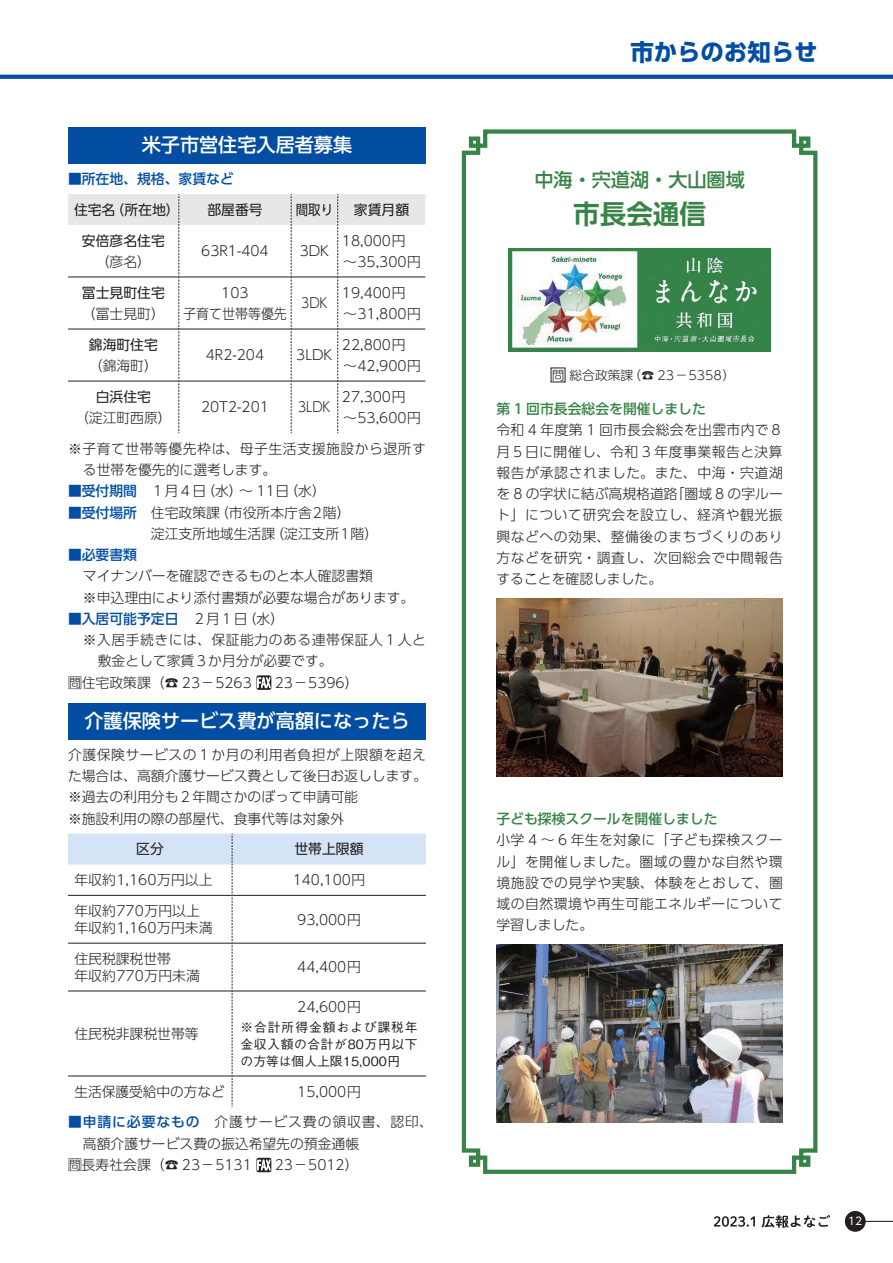
<style>
.page{position:relative;width:893px;height:1263px;background:#fff}
.page>*{position:absolute;margin:0;border:0;box-sizing:border-box;transform-origin:0 0}
.t1{font:26.55px "UD Shin Go Pro De Bold 90 msp RKSJ H";color:#388347}
.t2{font:23.4px "UD Shin Go Pro Bold 90 msp RKSJ H";color:#034ea2}
.t3{font:19.2px "UD Shin Go Pro Medium 90 msp RKSJ H";color:#fff}
.t4{font:19.2px "UD Shin Go Pro Medium 90 msp RKSJ H";color:#388347}
.t5{font:13.8px/21.3px "UD Shin Go Pro Light 90 msp RKSJ H";color:#231f20}
.t6{font:13.8px/21.3px "UD Shin Go Pro Light 90 msp RKSJ H";letter-spacing:.04em;color:#231f20}
.t7{font:13.8px "UD Shin Go Pro Regular 90 msp RKSJ H";color:#231f20}
.t8{font:13.8px "UD Shin Go Pro Medium 90 msp RKSJ H";color:#034ea2}
.t9{font:13.8px "UD Shin Go Pro Medium 90 msp RKSJ H";color:#388347}
.t10{font:13.8px "UD Shin Go Pro Light 90 msp RKSJ H";letter-spacing:.065em;color:#231f20}
.t11{font:13.8px "UD Shin Go Pro Light 90 msp RKSJ H";color:#231f20;scale:.9 1}
.t12{font:13.8px "UD Shin Go Pro Regular 90 msp RKSJ H";color:#231f20;scale:.9 1}
.t13{font:12.75px/17px "Gothic BBB Pro Medium 90 msp RKSJ H";letter-spacing:.05em;color:#231f20;text-align:justify}
.t14{font:12.45px "UD Shin M Go Pro Light 90 msp RKSJ H";color:#231f20}
.t15{font:10.65px "UD Shin Go Pro Regular 90 msp RKSJ H";color:#fff}
.s1{font-family:"UD Shin Go Pro Medium 90 msp RKSJ H";color:#034ea2}
.s2{font-family:"UD Shin Go Pro Light 90 msp RKSJ H";color:#231f20}
</style>
<div class="page">
<svg style="left:0;top:75px;width:893px;height:4px;background:#0a53a4"></svg>
<div style="left:68px;top:127px;width:358px;height:36px;background:#034ea2"></div>
<svg style="left:68px;top:194px;width:357px;height:239px"></svg>
<hr style="left:68px;top:277px;width:270px;height:1px;background:#231f20">
<hr style="left:338px;top:277px;width:87px;height:1px;background:#231f20">
<svg style="left:256px;top:675px;width:15px;height:15px"></svg>
<svg style="left:257px;top:675px;width:14px;height:15px"></svg>
<div style="left:68px;top:703px;width:358px;height:36px;background:#034ea2"></div>
<svg style="left:68px;top:834px;width:358px;height:273px"></svg>
<svg style="left:256px;top:1158px;width:15px;height:14px"></svg>
<svg style="left:257px;top:1157px;width:14px;height:16px"></svg>
<svg style="left:461px;top:129px;width:357px;height:1045px"></svg>
<img style="left:496px;top:599px;width:287px;height:177px">
<img style="left:496px;top:945px;width:287px;height:177px">
<img style="left:508px;top:248px;width:263px;height:104px">
<svg style="left:714px;top:1215px;width:116px;height:13px"></svg>
<hr style="left:861px;top:1221px;width:32px;height:1px;background:#231f20">
<div style="left:845px;top:1211px;width:21px;height:21px;background:#231f20;border-radius:50%"></div>
<h3 class="t3" style="left:142px;top:138px;width:212px">米子市営住宅入居者募集</h3>
<p class="t8" style="left:68px;top:174px;width:167px">■所在地、規格、家賃など</p>
<p class="t7" style="left:74px;top:204px;width:107px">住宅名（所在地）</p>
<p class="t7" style="left:207px;top:204px;width:57px">部屋番号</p>
<p class="t12" style="left:296px;top:204px;width:43px">間取り</p>
<p class="t7" style="left:354px;top:204px;width:57px">家賃月額</p>
<p class="t7" style="left:82px;top:235px;width:84px">安倍彦名住宅</p>
<p class="t5" style="left:96px;top:253px;width:57px">（彦名）</p>
<p class="t5" style="left:201px;top:242px;width:69px">63R1-404</p>
<p class="t5" style="left:300px;top:242px;width:31px">3DK</p>
<p class="t5" style="left:342px;top:232px;width:81px">18,000円～35,300円</p>
<p class="t7" style="left:82px;top:287px;width:84px">冨士見町住宅</p>
<p class="t5" style="left:82px;top:305px;width:84px">（冨士見町）</p>
<p class="t7" style="left:89px;top:339px;width:71px">錦海町住宅</p>
<p class="t5" style="left:89px;top:357px;width:71px">（錦海町）</p>
<p class="t5" style="left:183px;top:284px;width:105px;text-align:center">103<br>子育て世帯等優先</p>
<p class="t11" style="left:301px;top:298px;width:31px">3DK</p>
<p class="t5" style="left:342px;top:284px;width:81px">19,400円～31,800円</p>
<p class="t5" style="left:206px;top:346px;width:60px">4R2-204</p>
<p class="t5" style="left:296px;top:346px;width:38px">3LDK</p>
<p class="t5" style="left:342px;top:336px;width:81px">22,800円～42,900円</p>
<p class="t7" style="left:96px;top:391px;width:57px">白浜住宅</p>
<p class="t5" style="left:75px;top:409px;width:98px">（淀江町西原）</p>
<p class="t5" style="left:201px;top:398px;width:70px">20T2-201</p>
<p class="t11" style="left:298px;top:402px;width:38px">3LDK</p>
<p class="t5" style="left:342px;top:388px;width:81px">27,300円～53,600円</p>
<p class="t6" style="left:83px;top:440px;width:345px;text-indent:-15px">※子育て世帯等優先枠は、母子生活支援施設から退所する世帯を優先的に選考します。</p>
<p class="t5" style="left:68px;top:482px;width:259px"><span class="s1">■受付期間</span> １月４日（水）～ 11日（水）</p>
<p class="t5" style="left:68px;top:504px;width:312px"><span class="s1">■受付場所</span>　住宅政策課（市役所本庁舎２階）<br>　　　　　　淀江支所地域生活課（淀江支所１階）</p>
<p class="t8" style="left:68px;top:550px;width:71px">■必要書類</p>
<p class="t5" style="left:83px;top:567px;width:333px">マイナンバーを確認できるものと本人確認書類<br>※申込理由により添付書類が必要な場合があります。</p>
<p class="t8" style="left:68px;top:613px;width:218px">■入居可能予定日<span class="s2">　２月１日（水）</span></p>
<p class="t6" style="left:83px;top:631px;width:345px">※入居手続きには、保証能力のある連帯保証人１人と</p>
<p class="t5" style="left:98px;top:652px;width:236px">敷金として家賃３か月分が必要です。</p>
<p class="t5" style="left:68px;top:674px;width:185px">問住宅政策課（☎ 23－5263</p>
<p class="t5" style="left:275px;top:674px;width:85px">23－5396）</p>
<h3 class="t3" style="left:84px;top:714px;width:327px">介護保険サービス費が高額になったら</h3>
<p class="t5" style="left:68px;top:746px;width:361px">介護保険サービスの１か月の利用者負担が上限額を超えた場合は、高額介護サービス費として後日お返しします。※過去の利用分も２年間さかのぼって申請可能<br>※施設利用の際の部屋代、食事代等は対象外</p>
<p class="t7" style="left:136px;top:844px;width:29px">区分</p>
<p class="t7" style="left:294px;top:844px;width:71px">世帯上限額</p>
<p class="t5" style="left:74px;top:871px;width:140px">年収約1,160万円以上</p>
<p class="t5" style="left:293px;top:871px;width:74px">140,100円</p>
<p class="t5" style="left:74px;top:904px;width:140px;line-height:17px">年収約770万円以上年収約1,160万円未満</p>
<p class="t5" style="left:297px;top:911px;width:65px">93,000円</p>
<p class="t5" style="left:74px;top:952px;width:127px;line-height:17px">住民税課税世帯<br>年収約770万円未満</p>
<p class="t5" style="left:297px;top:958px;width:65px">44,400円</p>
<p class="t5" style="left:74px;top:1025px;width:126px">住民税非課税世帯等</p>
<p class="t5" style="left:297px;top:998px;width:65px">24,600円</p>
<p class="t13" style="left:241px;top:1020px;width:178px">※合計所得金額および課税年金収入額の合計が80万円以下の方等は個人上限15,000円</p>
<p class="t5" style="left:74px;top:1083px;width:152px">生活保護受給中の方など</p>
<p class="t5" style="left:297px;top:1083px;width:65px">15,000円</p>
<p class="t10" style="left:68px;top:1117px;width:366px"><span class="s1">■申請に必要なもの　</span>介護サービス費の領収書、認印、</p>
<p class="t5" style="left:83px;top:1135px;width:278px">高額介護サービス費の振込希望先の預金通帳</p>
<p class="t5" style="left:68px;top:1156px;width:185px">問長寿社会課（☎ 23－5131</p>
<p class="t5" style="left:275px;top:1156px;width:85px">23－5012）</p>
<h2 class="t2" style="left:630px;top:44px;width:189px">市からのお知らせ</h2>
<h3 class="t4" style="left:534px;top:172px;width:212px">中海・宍道湖・大山圏域</h3>
<h1 class="t1" style="left:573px;top:204px;width:134px">市長会通信</h1>
<p class="t14" style="left:552px;top:370px;width:185px">問総合政策課（☎ 23－5358）</p>
<p class="t9" style="left:496px;top:404px;width:211px">第 1 回市長会総会を開催しました</p>
<p class="t5" style="left:496px;top:422px;width:288px;text-align:justify">令和 4 年度第 1 回市長会総会を出雲市内で８月５日に開催し、令和 3 年度事業報告と決算報告が承認されました。また、中海・宍道湖を 8 の字状に結ぶ高規格道路「圏域 8 の字ルート」について研究会を設立し、経済や観光振興などへの効果、整備後のまちづくりのあり方などを研究・調査し、次回総会で中間報告することを確認しました。</p>
<p class="t9" style="left:496px;top:814px;width:223px">子ども探検スクールを開催しました</p>
<p class="t5" style="left:496px;top:831px;width:288px;text-align:justify">小学 4 ～ 6 年生を対象に「子ども探検スクール」を開催しました。圏域の豊かな自然や環境施設での見学や実験、体験をとおして、圏域の自然環境や再生可能エネルギーについて学習しました。</p>
<p class="t15" style="left:848px;top:1217px;width:16px">12</p>
</div>
